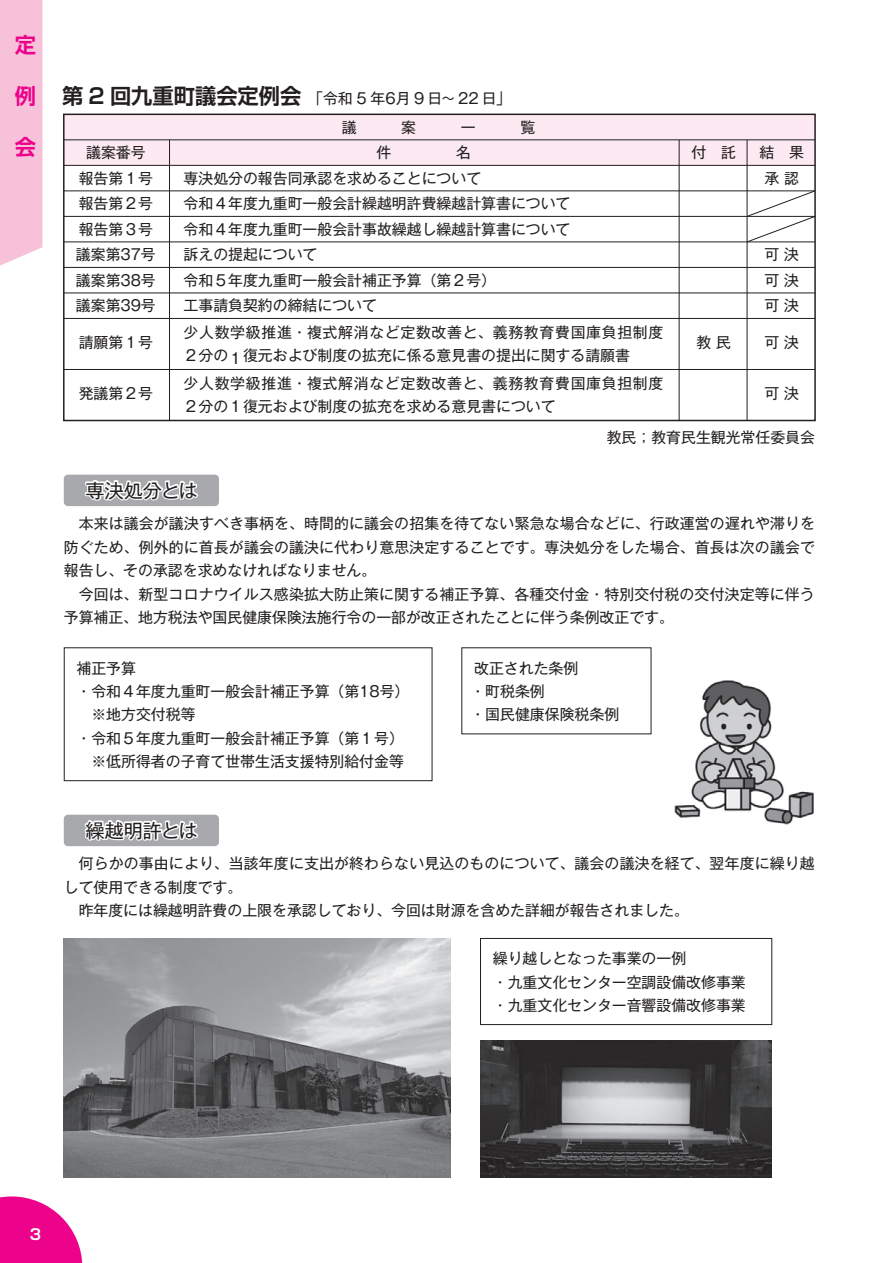
<style>
.page{position:relative;width:893px;height:1263px;background:#fff}
.page>*{position:absolute;margin:0;border:0;box-sizing:border-box;transform-origin:0 0}
.t1{font:700 21.3px "Shin Go Pr 5 De";color:#231f20}
.t2{font:700 21.3px "UD Shin Go Pro De";color:#ed028c}
.t3{font:19.2px "Gothic MB101 Pr 5";color:#231f20}
.t4{font:14.85px/23.4px "Gothic MB101 Pr 5";color:#231f20}
.t5{font:14.85px/27.6px "Gothic MB101 Pr 5";letter-spacing:.045em;color:#231f20}
.t6{font:700 14.85px "Shin Go Pr 5 De";color:#fff}
</style>
<div class="page">
<div style="left:480px;top:938px;width:292px;height:87px;border:1px solid #231f20"></div>
<div style="left:64px;top:647px;width:368px;height:134px;border:1px solid #231f20"></div>
<img style="left:64px;top:938px;width:387px;height:240px">
<img style="left:481px;top:1040px;width:291px;height:138px">
<img style="left:674px;top:680px;width:140px;height:145px">
<svg style="left:0;top:1196px;width:82px;height:67px"></svg>
<div style="left:64px;top:475px;width:155px;height:31px;background:#a8a9ad;border-radius:4px"></div>
<svg style="left:84px;top:480px;width:114px;height:21px"></svg>
<div style="left:64px;top:815px;width:155px;height:31px;background:#a8a9ad;border-radius:4px"></div>
<svg style="left:82px;top:820px;width:119px;height:27px"></svg>
<div style="left:64px;top:114px;width:751px;height:51px;background:#fce9f1"></div>
<div style="left:63px;top:114px;width:753px;height:307px;border:2px solid #231f20"></div>
<hr style="left:64px;top:140px;width:751px;height:1px;background:#231f20">
<hr style="left:64px;top:165px;width:751px;height:1px;background:#231f20">
<hr style="left:64px;top:191px;width:751px;height:1px;background:#231f20">
<hr style="left:64px;top:216px;width:751px;height:1px;background:#231f20">
<hr style="left:64px;top:242px;width:751px;height:1px;background:#231f20">
<hr style="left:64px;top:267px;width:751px;height:1px;background:#231f20">
<hr style="left:64px;top:293px;width:751px;height:1px;background:#231f20">
<hr style="left:64px;top:318px;width:751px;height:1px;background:#231f20">
<hr style="left:64px;top:369px;width:751px;height:1px;background:#231f20">
<hr style="left:169px;top:140px;width:1px;height:280px;background:#231f20">
<hr style="left:747px;top:140px;width:1px;height:280px;background:#231f20">
<hr style="left:679px;top:140px;width:1px;height:280px;background:#231f20">
<svg style="left:746px;top:190px;width:70px;height:53px"></svg>
<div style="left:0;top:0;width:43px;height:266px;background:#f7c1d9"></div>
<h1 class="t2" style="left:15px;top:27px;width:22px">定</h1>
<h1 class="t2" style="left:15px;top:78px;width:21px">例</h1>
<h1 class="t2" style="left:15px;top:129px;width:22px">会</h1>
<h1 class="t1" style="left:62px;top:78px;width:241px">第 2 回九重町議会定例会</h1>
<p class="t4" style="left:308px;top:85px;width:91px">「令和 5 年６</p>
<p class="t4" style="left:396px;top:85px;width:117px">月 9 日～ 22 日「</p>
<p class="t4" style="left:76px;top:139px;width:81px;line-height:25.5px;text-align:center">議案番号<br>報告第１号報告第２号報告第３号議案第37号議案第38号議案第39号</p>
<p class="t4" style="left:79px;top:329px;width:76px">請願第１号</p>
<p class="t4" style="left:79px;top:380px;width:76px">発議第２号</p>
<p class="t4" style="left:456px;top:140px;width:16px">名</p>
<p class="t4" style="left:184px;top:139px;width:481px;line-height:25.7px;text-indent:193px">件<br>専決処分の報告同承認を求めることについて<br>令和４年度九重町一般会計繰越明許費繰越計算書について<br>令和４年度九重町一般会計事故繰越し繰越計算書について<br>訴えの提起について<br>令和５年度九重町一般会計補正予算（第２号(<br>工事請負契約の締結について<br>少人数学級推進・複式解消など定数改善と、義務教育費国庫負担制度</p>
<p class="t4" style="left:243px;top:343px;width:388px">復元および制度の拡充に係る意見書の提出に関する請願書</p>
<p class="t5" style="left:184px;top:341px;width:481px">２分の<br>少人数学級推進・複式解消など定数改善と、義務教育費国庫負担制度</p>
<p class="t4" style="left:184px;top:394px;width:374px">２分の１復元および制度の拡充を求める意見書について</p>
<p class="t4" style="left:228px;top:345px;width:16px">１</p>
<p class="t4" style="left:691px;top:140px;width:46px">付　託</p>
<p class="t4" style="left:759px;top:139px;width:46px;line-height:25.5px;text-align:center">結　果承認</p>
<p class="t4" style="left:696px;top:329px;width:36px">教民</p>
<p class="t4" style="left:764px;top:241px;width:36px;line-height:25.5px;text-align:justify">可決可決可決</p>
<p class="t4" style="left:764px;top:329px;width:36px">可決</p>
<p class="t4" style="left:764px;top:380px;width:36px">可決</p>
<p class="t3" style="left:86px;top:474px;width:113px">専決処分とは</p>
<p class="t4" style="left:607px;top:424px;width:210px">教民；教育民生観光常任委員会</p>
<p class="t4" style="left:64px;top:511px;width:753px">　本来は議会が議決すべき事柄を、時間的に議会の招集を待てない緊急な場合などに、行政運営の遅れや滞りを防ぐため、例外的に首長が議会の議決に代わり意思決定することです。専決処分をした場合、首長は次の議会で報告し、その承認を求めなければなりません。<br>　今回は、新型コロナウイルス感染拡大防止策に関する補正予算、各種交付金・特別交付税の交付決定等に伴う予算補正、地方税法や国民健康保険法施行令の一部が改正されたことに伴う条例改正です。</p>
<p class="t4" style="left:77px;top:655px;width:334px">補正予算<br>・令和４年度九重町一般会計補正予算（第18号(　※地方交付税等<br>・令和５年度九重町一般会計補正予算（第１号(　※低所得者の子育て世帯生活支援特別給付金等</p>
<p class="t4" style="left:470px;top:655px;width:150px">改正された条例<br>・町税条例<br>・国民健康保険税条例</p>
<p class="t3" style="left:86px;top:814px;width:113px">繰越明許とは</p>
<p class="t4" style="left:64px;top:851px;width:752px">　何らかの事由により、当該年度に支出が終わらない見込のものについて、議会の議決を経て、翌年度に繰り越して使用できる制度です。<br>　昨年度には繰越明許費の上限を承認しており、今回は財源を含めた詳細が報告されました。</p>
<p class="t4" style="left:493px;top:946px;width:254px">繰り越しとなった事業の一例<br>・九重文化センター空調設備改修事業・九重文化センター音響設備改修事業</p>
<p class="t6" style="left:30px;top:1222px;width:13px">3</p>
</div>
